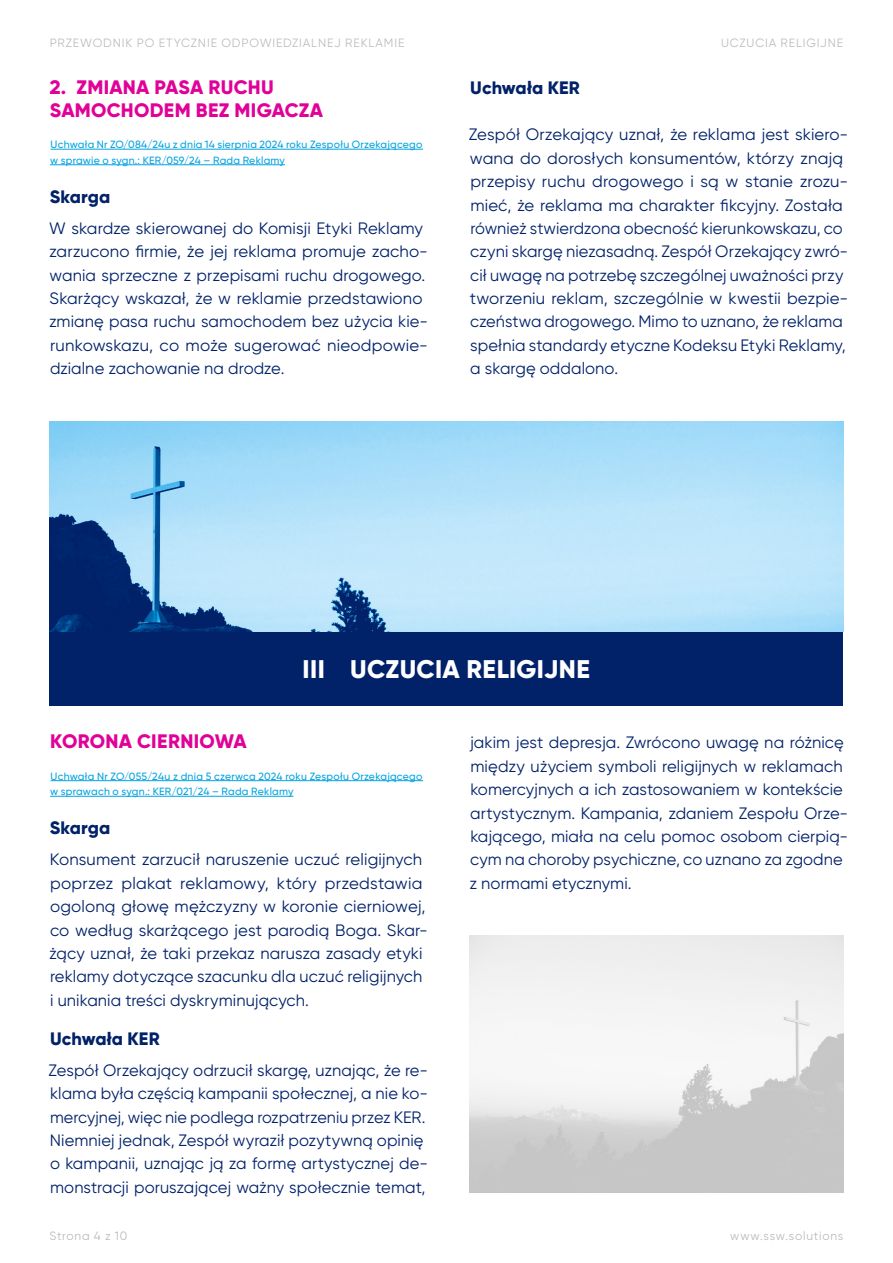
<style>
.page{position:relative;width:893px;height:1263px;background:#fff}
.page>*{position:absolute;margin:0;border:0;box-sizing:border-box;transform-origin:0 0}
.t1{font:800 25.5px "Gilroy";letter-spacing:.015em;color:#fff}
.t2{font:800 19.5px/23.4px "Gilroy";letter-spacing:.015em;color:#e10098}
.t3{font:800 18px "Gilroy";letter-spacing:.005em;color:#012169}
.t4{font:16.5px/23.4px "Gilroy";letter-spacing:.005em;color:#012169}
.t5{font:12px "Gilroy";letter-spacing:.07em;color:#bcbdc0}
.t6{font:12px "Gilroy";letter-spacing:.06em;color:#bbb}
.t7{font:500 10.5px/15.6px "Gilroy";letter-spacing:.02em;color:#00a3e0}
</style>
<div class="page">
<div style="left:50px;top:631px;width:793px;height:75px;background:#012169"></div>
<img style="left:50px;top:421px;width:793px;height:210px">
<hr style="left:51px;top:149px;width:372px;height:1px;background:#00a3e0">
<hr style="left:50px;top:164px;width:235px;height:1px;background:#00a3e0">
<hr style="left:51px;top:780px;width:372px;height:1px;background:#00a3e0">
<hr style="left:50px;top:796px;width:243px;height:1px;background:#00a3e0">
<img style="left:470px;top:935px;width:373px;height:258px">
<p class="t5" style="left:50px;top:35px;width:356px">Przewodnik po etycznie odpowiedzialnej reklamie</p>
<p class="t5" style="left:721px;top:35px;width:124px">Uczucia religijne</p>
<p class="t2" style="left:49px;top:75px;width:275px">2. ZMIANA PASA RUCHU<br>SAMOCHODEM BEZ MIGACZA</p>
<p class="t7" style="left:50px;top:137px;width:374px">Uchwała Nr ZO/084/24u z dnia 14 sierpnia 2024 roku Zespołu Orzekającego w sprawie o sygn.: KER/059/24 – Rada Reklamy</p>
<p class="t3" style="left:50px;top:185px;width:62px">Skarga</p>
<p class="t4" style="left:49px;top:216px;width:380px">W skardze skierowanej do Komisji Etyki Reklamy zarzucono firmie, że jej reklama promuje zacho&shy;wania sprzeczne z przepisami ruchu drogowego.<br>Skarżący wskazał, że w reklamie przedstawiono zmianę pasa ruchu samochodem bez użycia kie&shy;runkowskazu, co może sugerować nieodpowie&shy;dzialne zachowanie na drodze.</p>
<p class="t3" style="left:470px;top:76px;width:111px">Uchwała KER</p>
<p class="t4" style="left:469px;top:123px;width:381px">Zespół Orzekający uznał, że reklama jest skiero&shy;wana do dorosłych konsumentów, którzy znają przepisy ruchu drogowego i są w stanie zrozu&shy;mieć, że reklama ma charakter fikcyjny. Została również stwierdzona obecność kierunkowskazu, co czyni skargę niezasadną. Zespół Orzekający zwró&shy;cił uwagę na potrzebę szczególnej uważności przy tworzeniu reklam, szczególnie w kwestii bezpie&shy;czeństwa drogowego. M imo to uznano, że reklama spełnia standardy etyczne Kodeksu Etyki Reklamy, a skargę oddalono.</p>
<h1 class="t1" style="left:302px;top:653px;width:289px">III UCZUCIA RELIGIJNE</h1>
<p class="t2" style="left:50px;top:730px;width:198px">KORONA CIERNIOWA</p>
<p class="t7" style="left:50px;top:768px;width:374px">Uchwała Nr ZO/055/24u z dnia 5 czerwca 2024 roku Zespołu Orzekającego w sprawach o sygn.: KER/021/24 – Rada Reklamy</p>
<p class="t3" style="left:50px;top:816px;width:62px">Skarga</p>
<p class="t4" style="left:49px;top:848px;width:380px">Konsument zarzucił naruszenie uczuć religijnych poprzez plakat reklamowy, który przedstawia ogoloną głowę mężczyzny w koronie cierniowej, co według skarżącego jest parodią Boga. Skar&shy;żący uznał, że taki przekaz narusza zasady etyki reklamy dotyczące szacunku dla uczuć religijnych i unikania treści dyskryminujących.</p>
<p class="t3" style="left:50px;top:1027px;width:111px">Uchwała KER</p>
<p class="t4" style="left:49px;top:1058px;width:381px">Zespół Orzekający odrzucił skargę, uznając, że re&shy;klama była częścią kampanii społecznej, a nie ko&shy;mercyjnej, więc nie podlega rozpatrzeniu przez KER.<br>N iemniej jednak, Zespół wyraził pozytywną opinię o kampanii, uznając ją za formę artystycznej de&shy;monstracji poruszającej ważny społecznie temat,</p>
<p class="t4" style="left:469px;top:731px;width:380px">jakim jest depresja. Zwrócono uwagę na różnicę między użyciem symboli religijnych w reklamach komercyjnych a ich zastosowaniem w kontekście artystycznym. Kampania, zdaniem Zespołu Orze&shy;kającego, miała na celu pomoc osobom cierpią&shy;cym na choroby psychiczne, co uznano za zgodne z normami etycznymi.</p>
<p class="t6" style="left:50px;top:1228px;width:79px">Strona 4 z 10</p>
<p class="t6" style="left:730px;top:1228px;width:115px">www.ssw.solutions</p>
</div>
